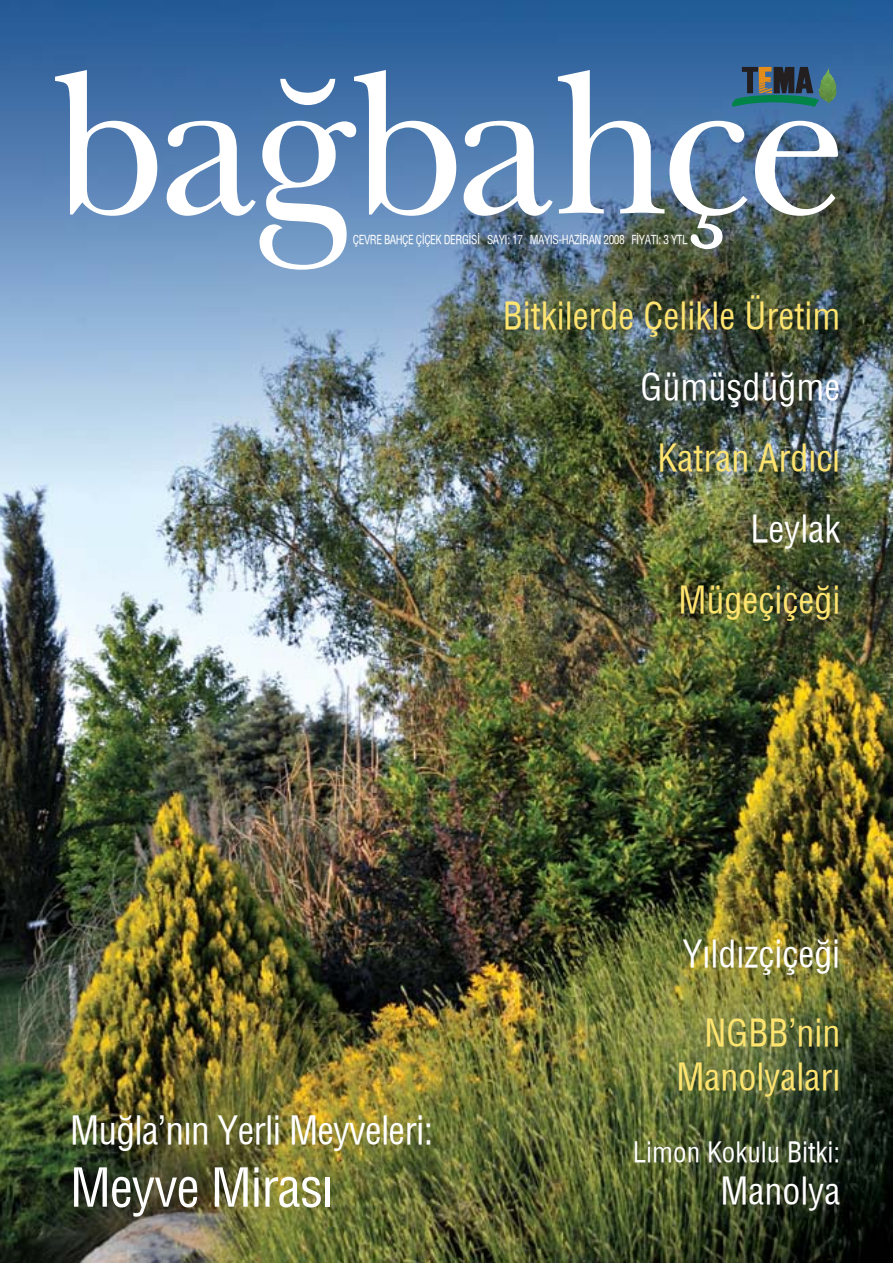
<style>
.page{position:relative;width:893px;height:1263px;background:#fff}
.page>*{position:absolute;margin:0;border:0;box-sizing:border-box;transform-origin:0 0}
.t1{font:52.5px "Helvetica Condensed";letter-spacing:-.02em;color:#fff}
.t2{font:37.5px "Helvetica Condensed";letter-spacing:-.02em;color:#fff}
.t3{font:36px/43.2px "Helvetica Condensed";color:#ffe570;text-align:right}
.t4{font:36px "Helvetica Condensed";color:#fff}
.t5{font:27px "Helvetica Condensed";color:#fff}
.t6{font:12px "Helvetica Condensed";letter-spacing:-.04em;color:#fff;scale:.95 1}
</style>
<div class="page">
<img style="left:0;top:1px;width:892px;height:1261px">
<svg style="left:731px;top:67px;width:87px;height:3px"></svg>
<svg style="left:55px;top:70px;width:783px;height:200px"></svg>
<img style="left:818px;top:67px;width:18px;height:39px">
<p class="t6" style="left:353px;top:232px;width:354px">ÇEVRE BAHÇE Ç‹ÇEK DERG‹S‹ SAYI: 17 MAYIS-HAZ‹RAN 2008 F‹YATI: 3 YTL</p>
<p class="t3" style="left:503px;top:294px;width:339px">Bitkilerde Çelikle Üretim</p>
<p class="t4" style="left:640px;top:364px;width:201px">Gümüfldü¤me</p>
<p class="t3" style="left:657px;top:436px;width:184px">Katran Ard›c›</p>
<p class="t4" style="left:750px;top:506px;width:91px">Leylak</p>
<p class="t3" style="left:678px;top:577px;width:163px">Mügeçiçe¤i</p>
<p class="t4" style="left:682px;top:931px;width:159px">Y›ld›zçiçe¤i</p>
<p class="t2" style="left:70px;top:1107px;width:364px">Mu¤la’n›n Yerli Meyveleri:</p>
<h1 class="t1" style="left:70px;top:1155px;width:265px">Meyve Miras›</h1>
<p class="t3" style="left:676px;top:1011px;width:165px">NGBB’nin<br>Manolyalar›</p>
<p class="t5" style="left:633px;top:1135px;width:209px">Limon Kokulu Bitki:</p>
<p class="t4" style="left:720px;top:1169px;width:121px">Manolya</p>
</div>
